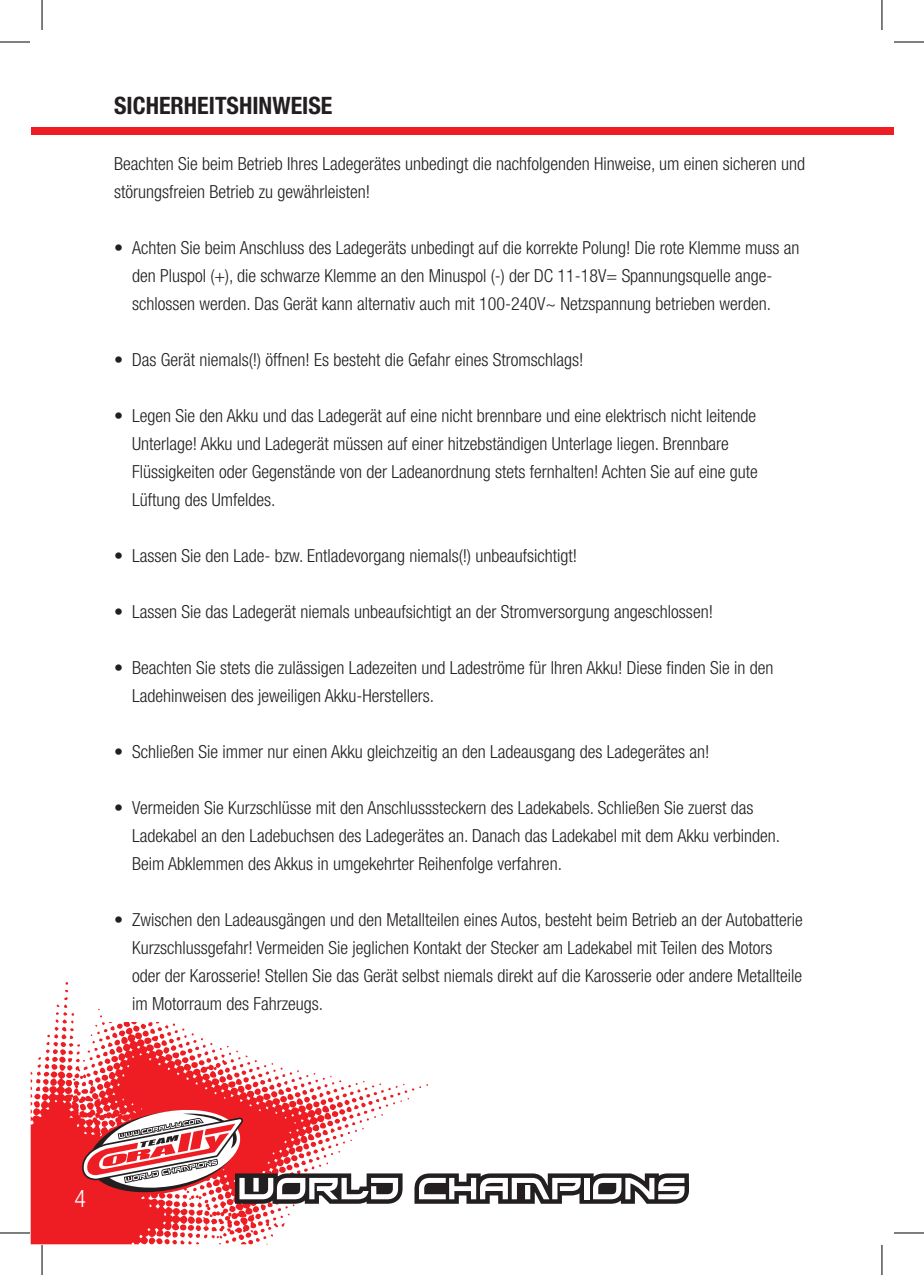
<style>
.page{position:relative;width:924px;height:1275px;background:#fff}
.page>*{position:absolute;margin:0;border:0;box-sizing:border-box;transform-origin:0 0}
.t1{font:700 condensed 24px "Helvetica Neue LT Std";color:#231f20}
.t2{font:300 condensed 24px "Helvetica Neue LT Std";color:#fff}
.t3{font:300 condensed 18px/28px "Helvetica Neue LT Std";color:#231f20}
</style>
<div class="page">
<div style="left:32px;top:127px;width:860px;height:8px;background:#ee1d23"></div>
<svg style="left:31px;top:982px;width:397px;height:262px"></svg>
<svg style="left:80px;top:1104px;width:322px;height:99px"></svg>
<svg style="left:414px;top:1173px;width:274px;height:30px"></svg>
<div style="left:102px;top:768px;width:470px;height:254px;background:#fff"></div>
<hr style="left:0;top:42px;width:30px;height:1px;background:#000">
<hr style="left:893px;top:42px;width:30px;height:1px;background:#000">
<hr style="left:0;top:1232px;width:30px;height:1px;background:#000">
<hr style="left:893px;top:1232px;width:30px;height:1px;background:#000">
<hr style="left:42px;top:0;width:1px;height:30px;background:#000">
<hr style="left:42px;top:1245px;width:1px;height:30px;background:#000">
<hr style="left:881px;top:0;width:1px;height:30px;background:#000">
<hr style="left:881px;top:1245px;width:1px;height:30px;background:#000">
<h1 class="t1" style="left:114px;top:91px;width:220px">SICHERHEITSHINWEISE</h1>
<p class="t3" style="left:114px;top:149px;width:692px">Beachten Sie beim Betrieb Ihres Ladegerätes unbedingt die nachfolgenden Hinweise, um einen sicheren und störungsfreien Betrieb zu gewährleisten!</p>
<p class="t3" style="left:114px;top:233px;width:686px;text-align:center">• Achten Sie beim Anschluss des Ladegeräts unbedingt auf die korrekte Polung! Die rote Klemme muss an den Pluspol (+), die schwarze Klemme an den Minuspol (-) der DC 11-18V= Spannungsquelle ange&shy;schlossen werden. Das Gerät kann alternativ auch mit 100-240V~ Netzspannung betrieben werden.</p>
<p class="t3" style="left:114px;top:345px;width:471px">• Das Gerät niemals(!) öffnen! Es besteht die Gefahr eines Stromschlags!</p>
<p class="t3" style="left:132px;top:401px;width:627px;text-indent:-18px">• Legen Sie den Akku und das Ladegerät auf eine nicht brennbare und eine elektrisch nicht leitende Unterlage! Akku und Ladegerät müssen auf einer hitzebständigen Unterlage liegen. Brennbare Flüssigkeiten oder Gegenstände von der Ladeanordnung stets fernhalten! Achten Sie auf eine gute Lüftung des Umfeldes.</p>
<p class="t3" style="left:114px;top:541px;width:464px">• Lassen Sie den Lade- bzw. Entladevorgang niemals(!) unbeaufsichtigt!</p>
<p class="t3" style="left:114px;top:597px;width:600px">• Lassen Sie das Ladegerät niemals unbeaufsichtigt an der Stromversorgung angeschlossen!</p>
<p class="t3" style="left:132px;top:653px;width:642px;text-indent:-18px">• Beachten Sie stets die zulässigen Ladezeiten und Ladeströme für Ihren Akku! Diese finden Sie in den<br>Ladehinweisen des jeweiligen Akku-Herstellers.</p>
<p class="t3" style="left:114px;top:737px;width:596px">• Schließen Sie immer nur einen Akku gleichzeitig an den Ladeausgang des Ladegerätes an!</p>
<p class="t3" style="left:132px;top:793px;width:649px;text-indent:-18px">• Vermeiden Sie Kurzschlüsse mit den Anschlusssteckern des Ladekabels. Schließen Sie zuerst das<br>Ladekabel an den Ladebuchsen des Ladegerätes an. Danach das Ladekabel mit dem Akku verbinden.<br>Beim Abklemmen des Akkus in umgekehrter Reihenfolge verfahren.</p>
<p class="t3" style="left:132px;top:905px;width:672px;text-indent:-18px">• Zwischen den Ladeausgängen und den Metallteilen eines Autos, besteht beim Betrieb an der Autobatterie Kurzschlussgefahr! Vermeiden Sie jeglichen Kontakt der Stecker am Ladekabel mit Teilen des Motors oder der Karosserie! Stellen Sie das Gerät selbst niemals direkt auf die Karosserie oder andere Metallteile im Motorraum des Fahrzeugs.</p>
<h1 class="t2" style="left:74px;top:1184px;width:13px">4</h1>
</div>
